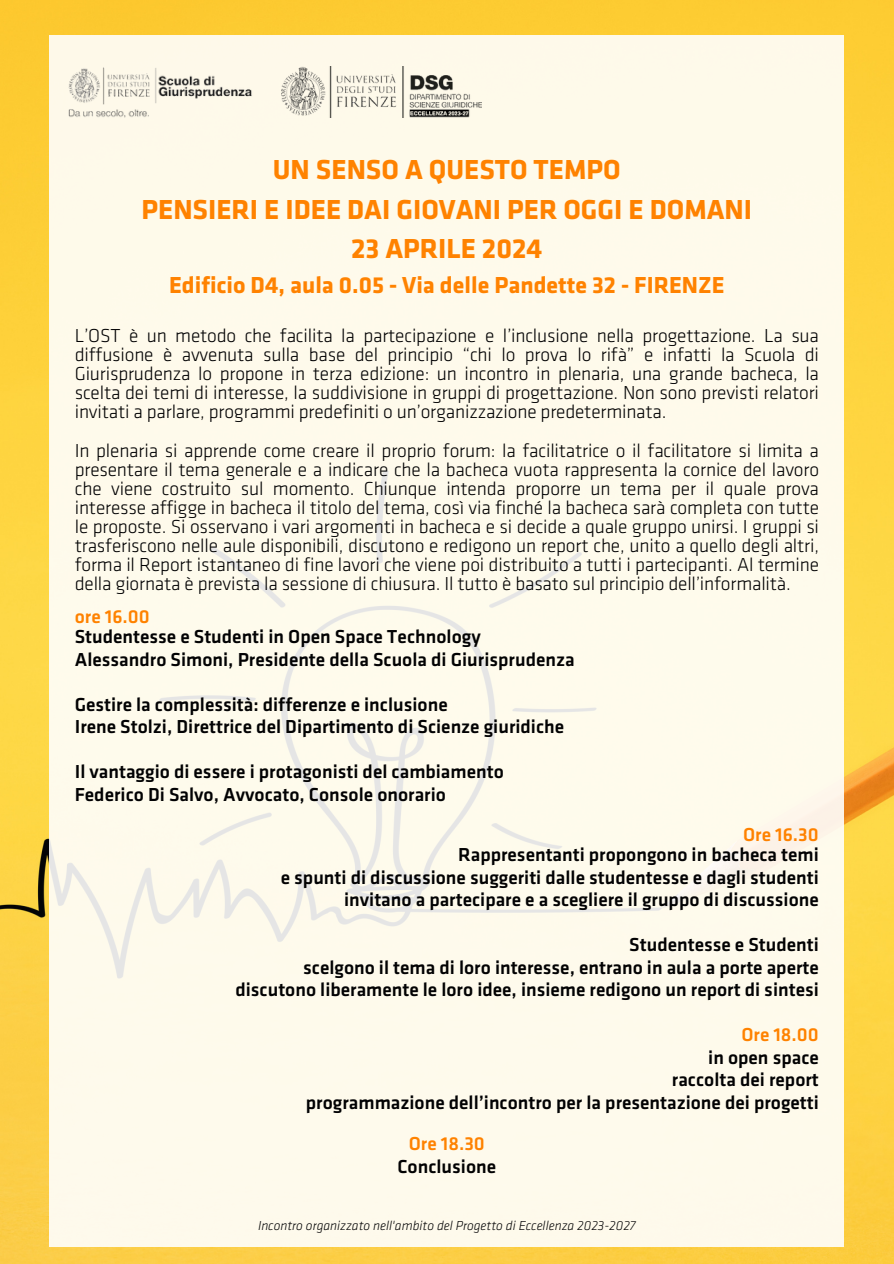
<style>
.page{position:relative;width:894px;height:1264px;background:#fff}
.page>*{position:absolute;margin:0;border:0;box-sizing:border-box;transform-origin:0 0}
.t1{font:700 28.5px/39.3px "Klavika";color:#ff8200;text-align:center}
.t2{font:700 24px "Klavika";color:#ff8200}
.t3{font:300 19.5px/19px "Klavika";letter-spacing:-.01em;color:#020203;text-align:justify}
.t4{font:500 19.5px/22.5px "Klavika";color:#020203;text-align:right}
.t5{font:italic 300 13.5px "Klavika";color:#020203}
.s1{color:#ff8200}
</style>
<div class="page">
<img style="left:0;top:0;width:893px;height:1263px">
<div style="left:50px;top:35px;width:793px;height:1211px;background:#fefaeb"></div>
<img style="left:68px;top:67px;width:184px;height:51px">
<img style="left:281px;top:66px;width:201px;height:51px">
<h1 class="t1" style="left:141px;top:152px;width:612px">UN SENSO A QUESTO TEMPO<br>PENSIERI E IDEE DAI GIOVANI PER OGGI E DOMANI<br>23 APRILE 2024</h1>
<p class="t2" style="left:169px;top:275px;width:557px">Edificio D4, aula 0.05 - Via delle Pandette 32 - FIRENZE</p>
<p class="t3" style="left:75px;top:327px;width:745px">L’OST è un metodo che facilita la partecipazione e l’inclusione nella progettazione. La sua diffusione è avvenuta sulla base del principio “chi lo prova lo rifà” e infatti la Scuola di Giurisprudenza lo propone in terza edizione: un incontro in plenaria, una grande bacheca, la scelta dei temi di interesse, la suddivisione in gruppi di progettazione. Non sono previsti relatori invitati a parlare, programmi predefiniti o un’organizzazione predeterminata.</p>
<p class="t3" style="left:75px;top:442px;width:745px">In plenaria si apprende come creare il proprio forum: la facilitatrice o il facilitatore si limita a presentare il tema generale e a indicare che la bacheca vuota rappresenta la cornice del lavoro che viene costruito sul momento. Chiunque intenda proporre un tema per il quale prova interesse affigge in bacheca il titolo del tema, così via finché la bacheca sarà completa con tutte le proposte. Si osservano i vari argomenti in bacheca e si decide a quale gruppo unirsi. I gruppi si trasferiscono nelle aule disponibili, discutono e redigono un report che, unito a quello degli altri, forma il Report istantaneo di fine lavori che viene poi distribuito a tutti i partecipanti. Al termine della giornata è prevista la sessione di chiusura. Il tutto è basato sul principio dell’informalità.</p>
<h3 class="t4" style="left:75px;top:608px;width:407px;line-height:20.2px;text-align:left"><span class="s1">ore 16.00<br></span>Studentesse e Studenti in Open Space Technology</h3>
<h3 class="t4" style="left:75px;top:649px;width:501px">Alessandro Simoni, Presidente della Scuola di Giurisprudenza</h3>
<h3 class="t4" style="left:75px;top:694px;width:491px;text-align:left">Gestire la complessità: differenze e inclusione<br>Irene Stolzi, Direttrice del Dipartimento di Scienze giuridiche</h3>
<h2 class="t4" style="left:75px;top:762px;width:430px;text-align:left">Il vantaggio di essere i protagonisti del cambiamento<br>Federico Di Salvo, Avvocato, Console onorario</h2>
<h2 class="t4" style="left:458px;top:826px;width:362px;line-height:20.2px"><span class="s1">Ore 16.30<br></span>Rappresentanti propongono in bacheca temi</h2>
<h2 class="t4" style="left:281px;top:867px;width:539px">e spunti di discussione suggeriti dalle studentesse e dagli studenti invitano a partecipare e a scegliere il gruppo di discussione</h2>
<h2 class="t4" style="left:235px;top:935px;width:584px">Studentesse e Studenti<br>scelgono il tema di loro interesse, entrano in aula a porte aperte discutono liberamente le loro idee, insieme redigono un report di sintesi</h2>
<h2 class="t4" style="left:306px;top:1024px;width:514px"><span class="s1">Ore 18.00<br></span>in open space<br>raccolta dei report<br>programmazione dell’incontro per la presentazione dei progetti</h2>
<h2 class="t4" style="left:397px;top:1133px;width:100px;text-align:center"><span class="s1">Ore 18.30<br></span>Conclusione</h2>
<h2 class="t5" style="left:258px;top:1219px;width:379px">Incontro organizzato nell'ambito del Progetto di Eccellenza 2023-2027</h2>
</div>
